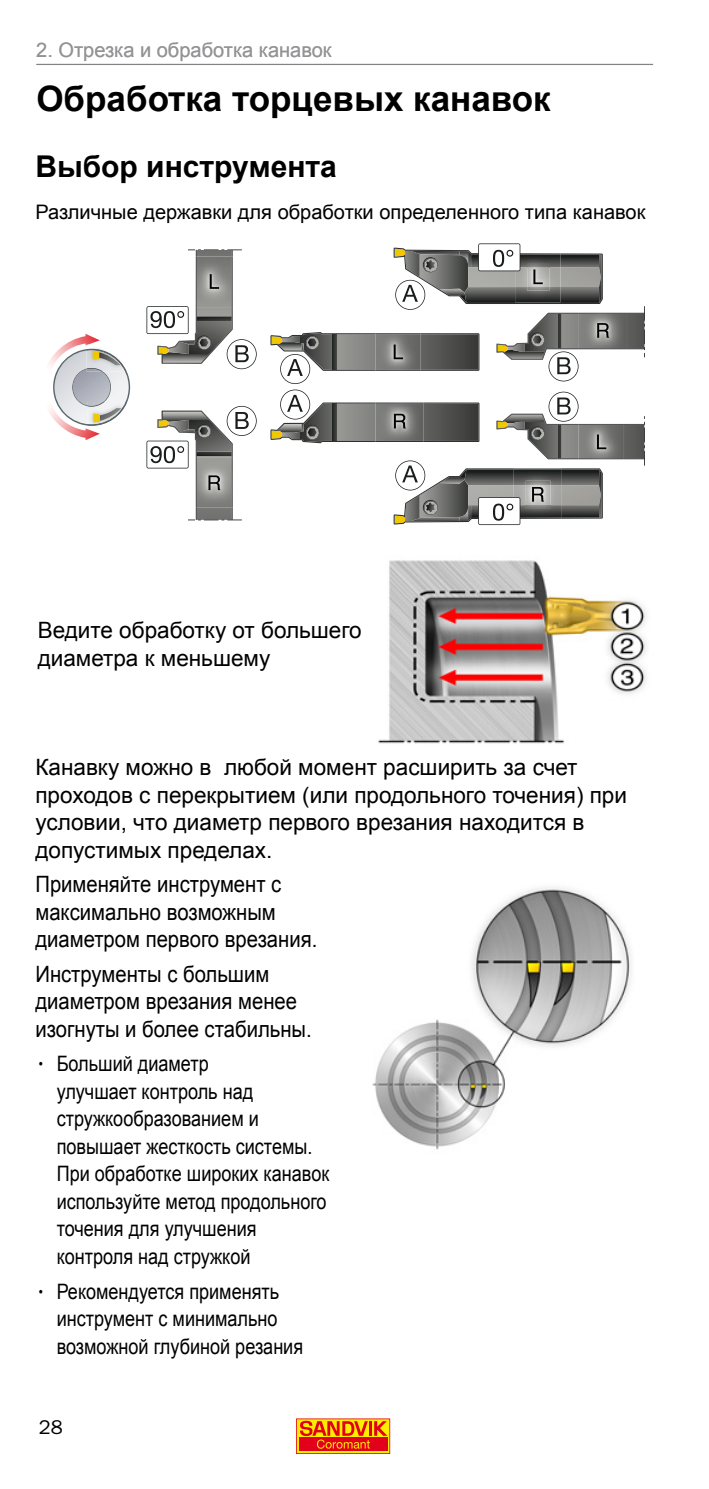
<style>
.page{position:relative;width:709px;height:1489px;background:#fff}
.page>*{position:absolute;margin:0;border:0;box-sizing:border-box;transform-origin:0 0}
.t1{font:700 35px "Arial";color:#000}
.t2{font:700 30px "Arial";color:#000}
.t3{font:22.5px/27.5px "Arial";color:#000}
.t4{font:22.5px/27.5px "Arial";color:#000;scale:.9 1}
.t5{font:21.25px/27.5px "Arial";color:#000;scale:.85 1}
.t6{font:20px "Arial";color:#000}
.t7{font:20px "Arial";color:#87888a}
.t8{font:20px "ITC Franklin Gothic Std";color:#000}
.s1{font-family:"ITC Franklin Gothic Std"}
</style>
<div class="page">
<hr style="left:36px;top:64px;width:617px;height:1px;background:#000">
<svg style="left:296px;top:1418px;width:94px;height:35px;background:#ee6412"></svg>
<svg style="left:48px;top:334px;width:82px;height:106px"></svg>
<svg style="left:146px;top:249px;width:111px;height:120px"></svg>
<svg style="left:146px;top:406px;width:111px;height:114px"></svg>
<svg style="left:270px;top:243px;width:375px;height:282px"></svg>
<img style="left:378px;top:560px;width:269px;height:184px">
<img style="left:372px;top:887px;width:259px;height:263px">
<p class="t7" style="left:36px;top:37px;width:297px">2. Отрезка и обработка канавок</p>
<h1 class="t1" style="left:36px;top:75px;width:516px">Обработка торцевых канавок</h1>
<h2 class="t2" style="left:35px;top:147px;width:303px">Выбор инструмента</h2>
<p class="t6" style="left:35px;top:199px;width:611px">Различные державки для обработки определенного типа канавок</p>
<p class="t3" style="left:38px;top:617px;width:325px">Ведите обработку от большего диаметра к меньшему</p>
<p class="t3" style="left:35px;top:753px;width:593px">Канавку можно в любой момент расширить за счет проходов с перекрытием (или продольного точения) при условии, что диаметр первого врезания находится в допустимых пределах.</p>
<p class="t4" style="left:35px;top:870px;width:315px">Применяйте инструмент с максимально возможным диаметром первого врезания.</p>
<p class="t4" style="left:35px;top:960px;width:308px">Инструменты с большим диаметром врезания менее изогнуты и более стабильны.</p>
<p class="t5" style="left:57px;top:1050px;width:322px;text-indent:-21px"><span class="s1">•</span> Больший диаметр<br>улучшает контроль над стружкообразованием и повышает жесткость системы.<br>При обработке широких канавок используйте метод продольного точения для улучшения контроля над стружкой</p>
<p class="t5" style="left:57px;top:1277px;width:291px;text-indent:-21px"><span class="s1">•</span> Рекомендуется применять инструмент с минимально возможной глубиной резания</p>
<p class="t8" style="left:39px;top:1415px;width:26px">28</p>
</div>
